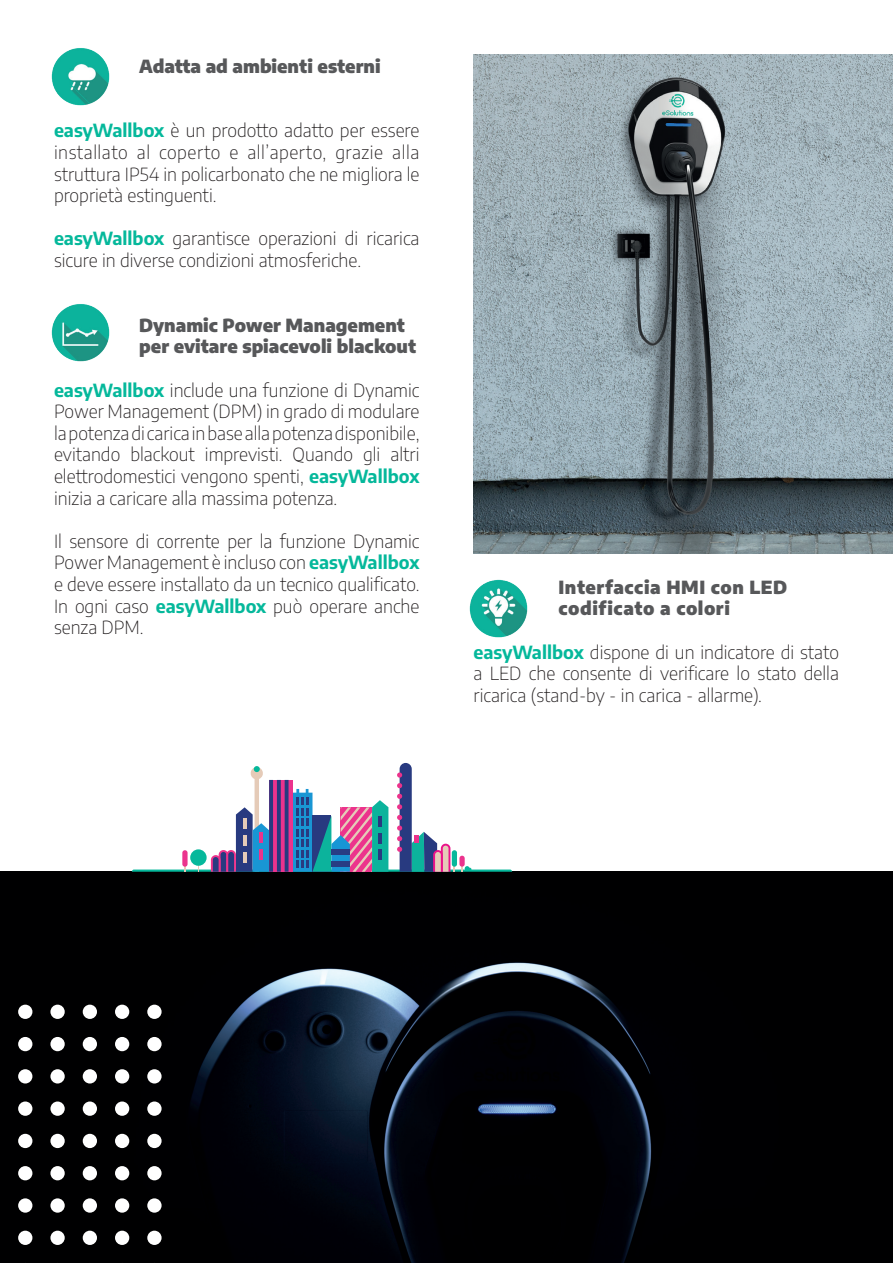
<style>
.page{position:relative;width:893px;height:1263px;background:#fff}
.page>*{position:absolute;margin:0;border:0;box-sizing:border-box;transform-origin:0 0}
.t1{font:200 18px/21.6px "Encode Sans";color:#231f20;text-align:justify}
.t2{font:900 18px/21.6px "Encode Sans";color:#57585a}
.t3{font:900 18px/21.6px "Encode Sans";letter-spacing:.03em;color:#57585a}
.s1{font-weight:700;color:#05b89b}
</style>
<div class="page">
<img style="left:473px;top:54px;width:420px;height:500px">
<img style="left:469px;top:579px;width:59px;height:59px">
<img style="left:51px;top:304px;width:59px;height:58px">
<img style="left:51px;top:48px;width:59px;height:58px">
<img style="left:0;top:872px;width:893px;height:391px">
<div style="left:18px;top:1005px;width:14px;height:14px;background:#fff;border-radius:50%"></div>
<div style="left:50px;top:1005px;width:15px;height:14px;background:#fff;border-radius:50%"></div>
<div style="left:83px;top:1005px;width:14px;height:14px;background:#fff;border-radius:50%"></div>
<div style="left:115px;top:1005px;width:14px;height:14px;background:#fff;border-radius:50%"></div>
<div style="left:147px;top:1005px;width:15px;height:14px;background:#fff;border-radius:50%"></div>
<div style="left:18px;top:1037px;width:14px;height:14px;background:#fff;border-radius:50%"></div>
<div style="left:50px;top:1037px;width:15px;height:14px;background:#fff;border-radius:50%"></div>
<div style="left:83px;top:1037px;width:14px;height:14px;background:#fff;border-radius:50%"></div>
<div style="left:115px;top:1037px;width:14px;height:14px;background:#fff;border-radius:50%"></div>
<div style="left:147px;top:1037px;width:15px;height:14px;background:#fff;border-radius:50%"></div>
<div style="left:18px;top:1069px;width:14px;height:14px;background:#fff;border-radius:50%"></div>
<div style="left:50px;top:1069px;width:15px;height:14px;background:#fff;border-radius:50%"></div>
<div style="left:83px;top:1069px;width:14px;height:14px;background:#fff;border-radius:50%"></div>
<div style="left:115px;top:1069px;width:14px;height:14px;background:#fff;border-radius:50%"></div>
<div style="left:147px;top:1069px;width:15px;height:14px;background:#fff;border-radius:50%"></div>
<div style="left:18px;top:1101px;width:14px;height:15px;background:#fff;border-radius:50%"></div>
<div style="left:50px;top:1101px;width:15px;height:15px;background:#fff;border-radius:50%"></div>
<div style="left:83px;top:1101px;width:14px;height:15px;background:#fff;border-radius:50%"></div>
<div style="left:115px;top:1101px;width:14px;height:15px;background:#fff;border-radius:50%"></div>
<div style="left:147px;top:1101px;width:15px;height:15px;background:#fff;border-radius:50%"></div>
<div style="left:18px;top:1134px;width:14px;height:14px;background:#fff;border-radius:50%"></div>
<div style="left:50px;top:1134px;width:15px;height:14px;background:#fff;border-radius:50%"></div>
<div style="left:83px;top:1134px;width:14px;height:14px;background:#fff;border-radius:50%"></div>
<div style="left:115px;top:1134px;width:14px;height:14px;background:#fff;border-radius:50%"></div>
<div style="left:147px;top:1134px;width:15px;height:14px;background:#fff;border-radius:50%"></div>
<div style="left:18px;top:1166px;width:14px;height:14px;background:#fff;border-radius:50%"></div>
<div style="left:50px;top:1166px;width:15px;height:14px;background:#fff;border-radius:50%"></div>
<div style="left:83px;top:1166px;width:14px;height:14px;background:#fff;border-radius:50%"></div>
<div style="left:115px;top:1166px;width:14px;height:14px;background:#fff;border-radius:50%"></div>
<div style="left:147px;top:1166px;width:15px;height:14px;background:#fff;border-radius:50%"></div>
<div style="left:18px;top:1198px;width:14px;height:15px;background:#fff;border-radius:50%"></div>
<div style="left:50px;top:1198px;width:15px;height:15px;background:#fff;border-radius:50%"></div>
<div style="left:83px;top:1198px;width:14px;height:15px;background:#fff;border-radius:50%"></div>
<div style="left:115px;top:1198px;width:14px;height:15px;background:#fff;border-radius:50%"></div>
<div style="left:147px;top:1198px;width:15px;height:15px;background:#fff;border-radius:50%"></div>
<div style="left:18px;top:1231px;width:14px;height:14px;background:#fff;border-radius:50%"></div>
<div style="left:50px;top:1231px;width:15px;height:14px;background:#fff;border-radius:50%"></div>
<div style="left:83px;top:1231px;width:14px;height:14px;background:#fff;border-radius:50%"></div>
<div style="left:115px;top:1231px;width:14px;height:14px;background:#fff;border-radius:50%"></div>
<div style="left:147px;top:1231px;width:15px;height:14px;background:#fff;border-radius:50%"></div>
<svg style="left:18px;top:1262px;width:14px;height:1px"></svg>
<svg style="left:50px;top:1262px;width:15px;height:1px"></svg>
<svg style="left:83px;top:1262px;width:14px;height:1px"></svg>
<svg style="left:115px;top:1262px;width:14px;height:1px"></svg>
<svg style="left:147px;top:1262px;width:15px;height:1px"></svg>
<svg style="left:132px;top:763px;width:380px;height:109px"></svg>
<div style="left:331px;top:861px;width:19px;height:5px;background:#283d84"></div>
<div style="left:331px;top:850px;width:19px;height:5px;background:#283d84"></div>
<p class="t2" style="left:139px;top:54px;width:243px">Adatta ad ambienti esterni</p>
<p class="t1" style="left:54px;top:119px;width:367px"><span class="s1">easyWallbox</span> è un prodotto adatto per essere installato al coperto e all’aperto, grazie alla struttura IP54 in policarbonato che ne migliora le proprietà estinguenti.</p>
<p class="t1" style="left:54px;top:227px;width:367px"><span class="s1">easyWallbox</span> garantisce operazioni di ricarica sicure in diverse condizioni atmosferiche.</p>
<p class="t2" style="left:139px;top:313px;width:279px">Dynamic Power Management per evitare spiacevoli blackout</p>
<p class="t1" style="left:54px;top:378px;width:367px"><span class="s1">easyWallbox</span> include una funzione di Dynamic Power Management (DPM) in grado di modulare la potenza di carica in base alla potenza disponibile, evitando blackout imprevisti. Quando gli altri elettrodomestici vengono spenti, <span class="s1">easyWallbox </span>inizia a caricare alla massima potenza.</p>
<p class="t1" style="left:54px;top:529px;width:367px">Il sensore di corrente per la funzione Dynamic Power Management è incluso con <span class="s1">easyWallbox </span>e deve essere installato da un tecnico qualificato.<br>In ogni caso <span class="s1">easyWallbox</span> può operare anche senza DPM.</p>
<p class="t3" style="left:559px;top:575px;width:230px">Interfaccia HMI con LED codificato a colori</p>
<p class="t1" style="left:473px;top:640px;width:367px"><span class="s1">easyWallbox</span> dispone di un indicatore di stato a LED che consente di verificare lo stato della ricarica (stand-by - in carica - allarme).</p>
</div>
